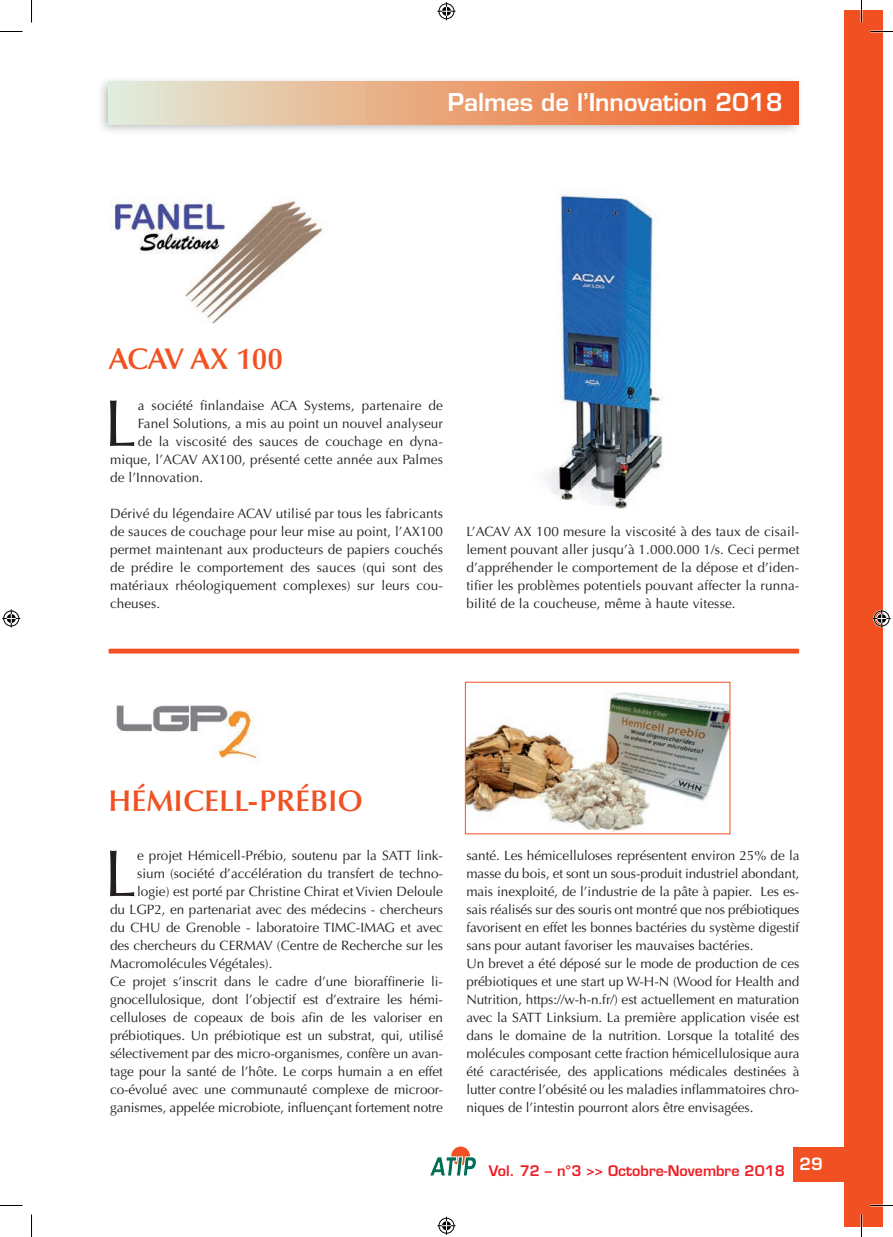
<style>
.page{position:relative;width:893px;height:1237px;background:#fff}
.page>*{position:absolute;margin:0;border:0;box-sizing:border-box;transform-origin:0 0}
.t1{font:66px "Optima";color:#231f20}
.t2{font:600 30px "Optima";color:#f15122}
.t3{font:600 24px "Eurostile";letter-spacing:-.005em;color:#fff}
.t4{font:600 14.25px "Eurostile";color:#ee1d23}
.t5{font:13.5px/18px "Optima";letter-spacing:-.005em;color:#231f20;text-align:justify}
</style>
<div class="page">
<div style="left:451px;top:1146px;width:19px;height:19px;background:#f15122;border-radius:50%"></div>
<svg style="left:430px;top:1156px;width:47px;height:20px"></svg>
<div style="left:844px;top:10px;width:38px;height:1216px;background:#f15122"></div>
<div style="left:793px;top:1147px;width:68px;height:34px;background:#f15122"></div>
<div style="left:97px;top:76px;width:706px;height:60px;background:#231f20;opacity:.3"></div>
<div style="left:109px;top:82px;width:689px;height:42px;background:linear-gradient(to right,#e2edd7,#f25619)"></div>
<hr style="left:110px;top:649px;width:688px;height:4px;background:#f15122">
<img style="left:467px;top:692px;width:261px;height:140px">
<div style="left:465px;top:682px;width:265px;height:152px;border:1px solid #f15122"></div>
<img style="left:116px;top:705px;width:144px;height:57px">
<img style="left:545px;top:194px;width:119px;height:315px">
<img style="left:110px;top:196px;width:213px;height:128px">
<hr style="left:870px;top:1204px;width:22px;height:2px;background:#fff">
<hr style="left:860px;top:0;width:2px;height:22px;background:#fff">
<hr style="left:860px;top:1214px;width:2px;height:23px;background:#fff">
<svg style="left:0;top:31px;width:22px;height:1px"></svg>
<svg style="left:870px;top:31px;width:22px;height:1px"></svg>
<svg style="left:0;top:1205px;width:22px;height:1px"></svg>
<svg style="left:870px;top:1205px;width:22px;height:1px"></svg>
<svg style="left:31px;top:0;width:1px;height:22px"></svg>
<svg style="left:31px;top:1214px;width:1px;height:23px"></svg>
<svg style="left:860px;top:10px;width:1px;height:12px"></svg>
<svg style="left:860px;top:1214px;width:1px;height:13px"></svg>
<svg style="left:437px;top:2px;width:18px;height:18px"></svg>
<svg style="left:437px;top:1216px;width:18px;height:18px"></svg>
<svg style="left:2px;top:609px;width:18px;height:18px"></svg>
<svg style="left:872px;top:609px;width:18px;height:18px"></svg>
<h2 class="t2" style="left:109px;top:342px;width:176px">ACAV AX 100</h2>
<h3 class="t3" style="left:447px;top:87px;width:336px">Palmes de l’Innovation 2018</h3>
<h1 class="t1" style="left:104px;top:385px;width:35px">L</h1>
<p class="t5" style="left:138px;top:396px;width:306px">a société finlandaise ACA Systems, partenaire de</p>
<p class="t5" style="left:138px;top:414px;width:307px">Fanel Solutions, a mis au point un nouvel analyseur</p>
<p class="t5" style="left:138px;top:432px;width:306px">de la viscosité des sauces de couchage en dyna-</p>
<p class="t5" style="left:110px;top:450px;width:334px">mique, l’ACAV AX100, présenté cette année aux Palmes</p>
<p class="t5" style="left:110px;top:468px;width:95px">de l’Innovation.</p>
<p class="t5" style="left:110px;top:504px;width:334px">Dérivé du légendaire ACAV utilisé par tous les fabricants de sauces de couchage pour leur mise au point, l’AX100 permet maintenant aux producteurs de papiers couchés de prédire le comportement des sauces (qui sont des matériaux rhéologiquement complexes) sur leurs cou&shy;cheuses.</p>
<p class="t5" style="left:466px;top:522px;width:334px">L’ACAV AX 100 mesure la viscosité à des taux de cisail&shy;lement pouvant aller jusqu’à 1.000.000 1/s. Ceci permet d’appréhender le comportement de la dépose et d’iden&shy;tifier les problèmes potentiels pouvant affecter la runna&shy;bilité de la coucheuse, même à haute vitesse.</p>
<h2 class="t2" style="left:108px;top:783px;width:256px">HÉMICELL-PRÉBIO</h2>
<h1 class="t1" style="left:104px;top:835px;width:35px">L</h1>
<p class="t5" style="left:137px;top:846px;width:307px">e projet Hémicell-Prébio, soutenu par la SATT link-</p>
<p class="t5" style="left:137px;top:864px;width:307px">sium (société d’accélération du transfert de techno-</p>
<p class="t5" style="left:137px;top:882px;width:307px">logie) est porté par Christine Chirat et Vivien Deloule</p>
<p class="t5" style="left:110px;top:900px;width:334px">du LGP2, en partenariat avec des médecins - chercheurs</p>
<p class="t5" style="left:110px;top:918px;width:334px">du CHU de Grenoble - laboratoire TIMC-IMAG et avec</p>
<p class="t5" style="left:110px;top:936px;width:334px">des chercheurs du CERMAV (Centre de Recherche sur les</p>
<p class="t5" style="left:110px;top:954px;width:164px">Macromolécules Végétales).</p>
<p class="t5" style="left:110px;top:972px;width:334px">Ce projet s’inscrit dans le cadre d’une bioraffinerie li-</p>
<p class="t5" style="left:110px;top:990px;width:334px">gnocellulosique, dont l’objectif est d’extraire les hémi-</p>
<p class="t5" style="left:110px;top:1008px;width:334px">celluloses de copeaux de bois afin de les valoriser en</p>
<p class="t5" style="left:110px;top:1026px;width:334px">prébiotiques. Un prébiotique est un substrat, qui, utilisé</p>
<p class="t5" style="left:110px;top:1044px;width:334px">sélectivement par des micro-organismes, confère un avan-</p>
<p class="t5" style="left:110px;top:1062px;width:334px">tage pour la santé de l’hôte. Le corps humain a en effet</p>
<p class="t5" style="left:110px;top:1080px;width:334px">co-évolué avec une communauté complexe de microor-</p>
<p class="t5" style="left:110px;top:1098px;width:334px">ganismes, appelée microbiote, influençant fortement notre</p>
<p class="t5" style="left:466px;top:846px;width:334px;text-align:left">santé. Les hémicelluloses représentent environ 25% de la masse du bois, et sont un sous-produit industriel abondant, mais inexploité, de l’industrie de la pâte à papier. Les es&shy;sais réalisés sur des souris ont montré que nos prébiotiques favorisent en effet les bonnes bactéries du système digestif sans pour autant favoriser les mauvaises bactéries.<br>Un brevet a été déposé sur le mode de production de ces prébiotiques et une start up W-H-N (Wood for Health and Nutrition, https://w-h-n.fr/) est actuellement en maturation avec la SATT Linksium. La première application visée est dans le domaine de la nutrition. Lorsque la totalité des molécules composant cette fraction hémicellulosique aura été caractérisée, des applications médicales destinées à lutter contre l’obésité ou les maladies inflammatoires chro&shy;niques de l’intestin pourront alors être envisagées.</p>
<p class="t4" style="left:488px;top:1161px;width:335px">Vol. 72 – n°3 &gt;&gt; Octobre-Novembre 2018 <sup>29</sup></p>
</div>
